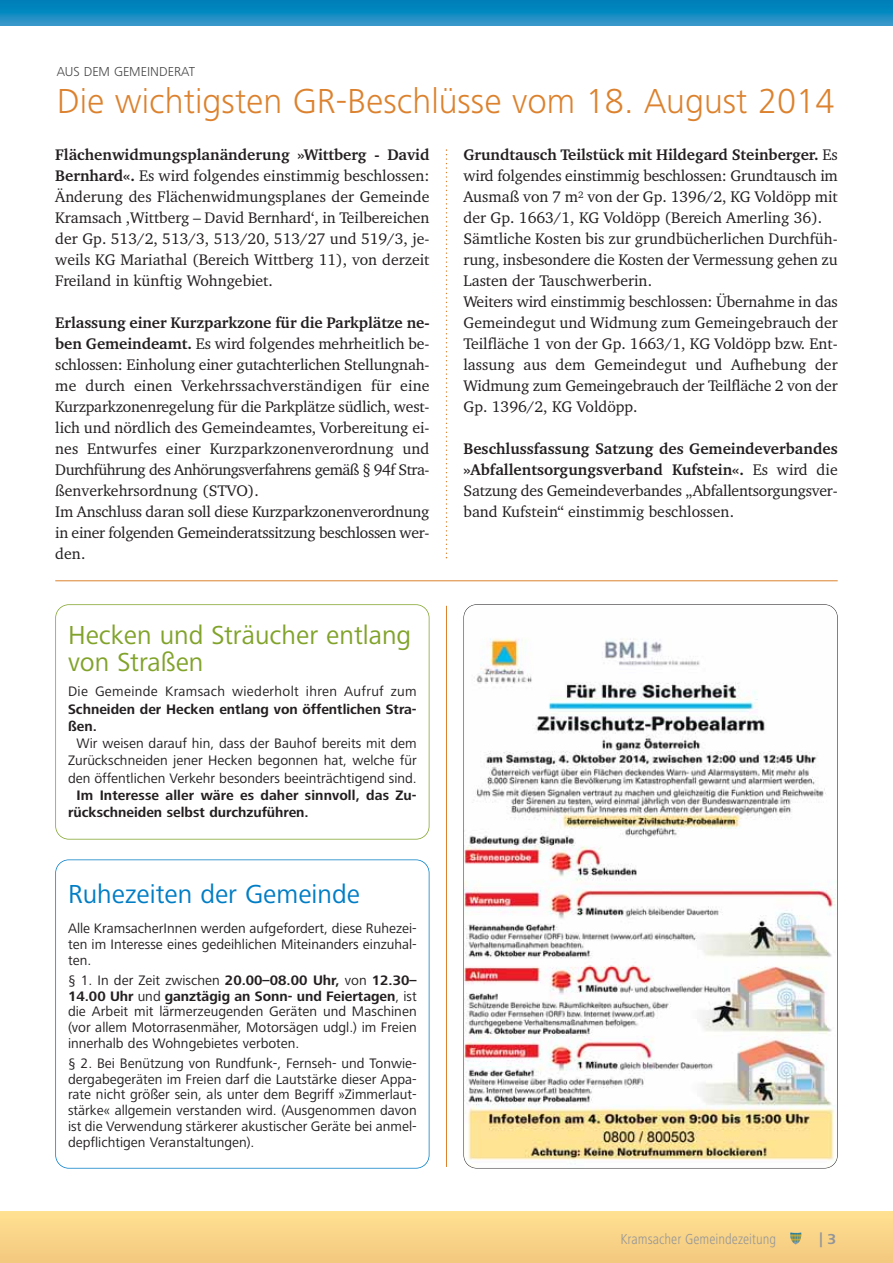
<style>
.page{position:relative;width:893px;height:1263px;background:#fff}
.page>*{position:absolute;margin:0;border:0;box-sizing:border-box;transform-origin:0 0}
.t1{font:300 36px "Frutiger Next LT";color:#dc822e}
.t2{font:27px/27px "Frutiger Next LT";color:#81a32b}
.t3{font:27px "Frutiger Next LT";color:#007dc5}
.t4{font:15.75px/21px "Charter IT Cby BT";letter-spacing:-.005em;color:#231f20;text-align:justify}
.t5{font:300 condensed 15px "Frutiger Next LT";color:#939598}
.t6{font:700 15px "Frutiger Next LT";color:#939598}
.t7{font:14.25px/15.8px "Frutiger Next LT";color:#231f20;text-align:justify}
.t8{font:700 14.25px/17.2px "Frutiger Next LT";color:#231f20}
.t9{font:14.25px "Frutiger Next LT";letter-spacing:.02em;color:#231f20}
.t10{font:300 13.5px "Frutiger Next LT";color:#404041}
.s1{font-weight:700}
</style>
<div class="page">
<div style="left:0;top:1212px;width:893px;height:51px;background:#f9d488"></div>
<svg style="left:0;top:0;width:893px;height:26px;background:#138ac0"></svg>
<svg style="left:790px;top:1232px;width:11px;height:12px"></svg>
<svg style="left:446px;top:149px;width:1px;height:409px"></svg>
<hr style="left:446px;top:606px;width:1px;height:561px;background:#dc822e">
<hr style="left:55px;top:580px;width:783px;height:1px;background:#dc822e">
<img style="left:464px;top:604px;width:373px;height:564px;border-radius:13px">
<div style="left:55px;top:604px;width:374px;height:235px;border:2px solid #81a32b;border-radius:14px"></div>
<div style="left:55px;top:859px;width:374px;height:309px;border:2px solid #007dc5;border-radius:14px"></div>
<p class="t10" style="left:57px;top:66px;width:140px">AUS DEM GEMEINDERAT</p>
<h1 class="t1" style="left:57px;top:88px;width:779px">Die wichtigsten GR-Beschlüsse vom 18. August 2014</h1>
<p class="t4" style="left:55px;top:146px;width:376px"><span class="s1">Flächenwidmungsplanänderung »Wittberg - David Bernhard«.</span> Es wird folgendes einstimmig beschlossen:<br>Änderung des Flächenwidmungsplanes der Gemeinde Kramsach ,Wittberg – David Bernhard‘, in Teilbereichen der Gp. 513/2, 513/3, 513/20, 513/27 und 519/3, je&shy;weils KG Mariathal (Bereich Wittberg 11), von derzeit Freiland in künftig Wohngebiet.</p>
<p class="t4" style="left:55px;top:314px;width:376px;text-align:left"><span class="s1">Erlassung einer Kurzparkzone für die Parkplätze ne&shy;ben Gemeindeamt.</span> Es wird folgendes mehrheitlich be&shy;schlossen: Einholung einer gutachterlichen Stellungnah&shy;me durch einen Verkehrssachverständigen für eine Kurzparkzonenregelung für die Parkplätze südlich, west&shy;lich und nördlich des Gemeindeamtes, Vorbereitung ei&shy;nes Entwurfes einer Kurzparkzonenverordnung und Durchführung des Anhörungsverfahrens gemäß § 94f Stra&shy;ßenverkehrsordnung (STVO).<br>Im Anschluss daran soll diese Kurzparkzonenverordnung in einer folgenden Gemeinderatssitzung beschlossen wer&shy;den.</p>
<h2 class="t2" style="left:68px;top:625px;width:345px">Hecken und Sträucher entlang von Straßen</h2>
<p class="t9" style="left:68px;top:686px;width:350px">Die Gemeinde Kramsach wiederholt ihren Aufruf zum</p>
<p class="t8" style="left:68px;top:701px;width:350px">Schneiden der Hecken entlang von öffentlichen Stra&shy;ßen.</p>
<p class="t7" style="left:68px;top:736px;width:350px;line-height:17.2px;text-align:center">Wir weisen darauf hin, dass der Bauhof bereits mit dem<br>Zurückschneiden jener Hecken begonnen hat, welche für den öffentlichen Verkehr besonders beeinträchtigend sind.</p>
<p class="t8" style="left:68px;top:788px;width:350px;text-indent:9px">Im Interesse aller wäre es daher sinnvoll, das Zu&shy;rückschneiden selbst durchzuführen.</p>
<h2 class="t3" style="left:68px;top:883px;width:293px">Ruhezeiten der Gemeinde</h2>
<p class="t7" style="left:68px;top:922px;width:350px">Alle KramsacherInnen werden aufgefordert, diese Ruhezei&shy;ten im Interesse eines gedeihlichen Miteinanders einzuhal&shy;ten.</p>
<p class="t7" style="left:68px;top:973px;width:350px">§ 1. In der Zeit zwischen <span class="s1">20.00–08.00 Uhr,</span> von <span class="s1">12.30– 14.00 Uhr</span> und <span class="s1">ganztägig an Sonn- und Feiertagen</span>, ist die Arbeit mit lärmerzeugenden Geräten und Maschinen (vor allem Motorrasenmäher, Motorsägen udgl.) im Freien innerhalb des Wohngebietes verboten.</p>
<p class="t7" style="left:68px;top:1056px;width:350px">§ 2. Bei Benützung von Rundfunk-, Fernseh- und Tonwie&shy;dergabegeräten im Freien darf die Lautstärke dieser Appa&shy;rate nicht größer sein, als unter dem Begriff »Zimmerlaut&shy;stärke« allgemein verstanden wird. (Ausgenommen davon ist die Verwendung stärkerer akustischer Geräte bei anmel&shy;depflichtigen Veranstaltungen).</p>
<p class="t4" style="left:463px;top:146px;width:376px;text-align:left"><span class="s1">Grundtausch Teilstück mit Hildegard Steinberger.</span> Es wird folgendes einstimmig beschlossen: Grundtausch im Ausmaß von 7 m² von der Gp. 1396/2, KG Voldöpp mit der Gp. 1663/1, KG Voldöpp (Bereich Amerling 36).<br>Sämtliche Kosten bis zur grundbücherlichen Durchfüh&shy;rung, insbesondere die Kosten der Vermessung gehen zu Lasten der Tauschwerberin.<br>Weiters wird einstimmig beschlossen: Übernahme in das Gemeindegut und Widmung zum Gemeingebrauch der Teilfläche 1 von der Gp. 1663/1, KG Voldöpp bzw. Ent&shy;lassung aus dem Gemeindegut und Aufhebung der Widmung zum Gemeingebrauch der Teilfläche 2 von der Gp. 1396/2, KG Voldöpp.</p>
<p class="t4" style="left:463px;top:440px;width:376px"><span class="s1">Beschlussfassung Satzung des Gemeindeverbandes »Abfallentsorgungsverband Kufstein«.</span> Es wird die Satzung des Gemeindeverbandes „Abfallentsorgungsver&shy;band Kufstein“ einstimmig beschlossen.</p>
<p class="t5" style="left:620px;top:1233px;width:157px">Kramsacher Gemeindezeitung</p>
<p class="t6" style="left:819px;top:1233px;width:18px">| 3</p>
</div>
